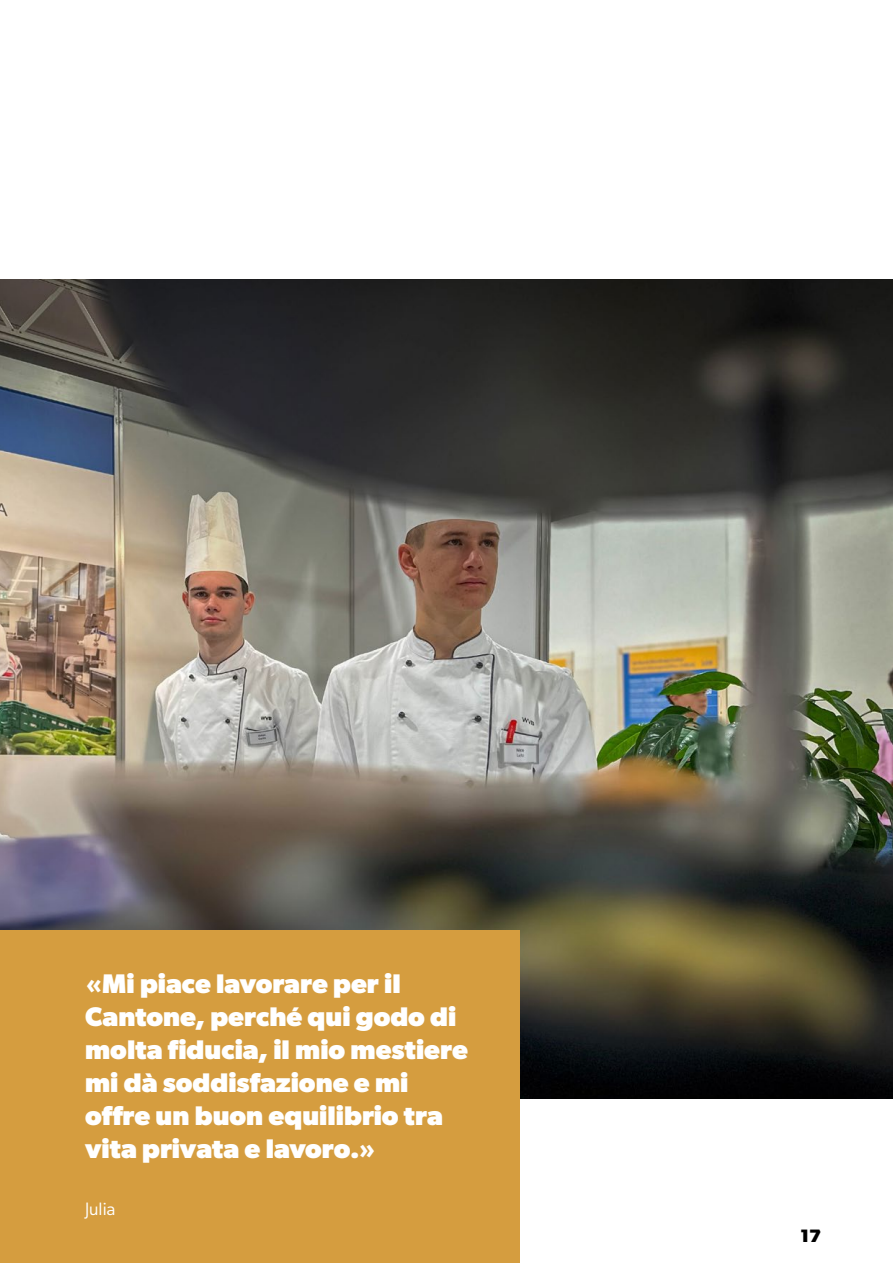
<style>
.page{position:relative;width:893px;height:1263px;background:#fff}
.page>*{position:absolute;margin:0;border:0;box-sizing:border-box;transform-origin:0 0}
.t1{font:700 27px/33px "Gibson";color:#fff}
.t2{font:18px "Gibson";color:#fff}
.t3{font:700 18px "Gibson";color:#000}
</style>
<div class="page">
<img style="left:0;top:279px;width:893px;height:819px">
<div style="left:0;top:930px;width:520px;height:333px;background:#d59d3f"></div>
<p class="t1" style="left:85px;top:966px;width:384px">«Mi piace lavorare per il<br>Cantone, perché qui godo di molta fiducia, il mio mestiere mi dà soddisfazione e mi offre un buon equilibrio tra vita privata e lavoro.»</p>
<p class="t2" style="left:85px;top:1198px;width:32px">Julia</p>
<p class="t3" style="left:800px;top:1225px;width:22px">17</p>
</div>
